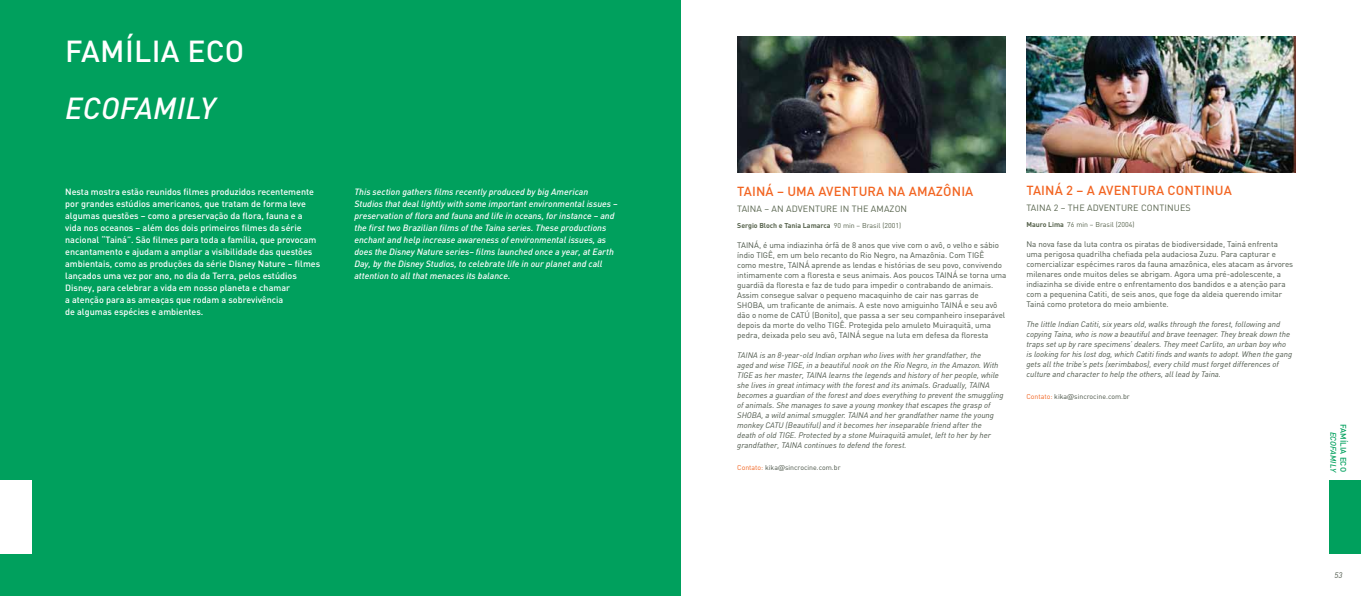
<style>
.page{position:relative;width:1361px;height:596px;background:#fff}
.page>*{position:absolute;margin:0;border:0;box-sizing:border-box;transform-origin:0 0}
.t1{font:500 30px "DIN";color:#fff}
.t2{font:italic 500 30px "DIN";letter-spacing:.01em;color:#fff}
.t3{font:500 13px "DIN";letter-spacing:-.01em;color:#f26522}
.t4{font:500 9px/12px "DIN";color:#fff}
.t5{font:italic 500 9px/12px "DIN";letter-spacing:-.01em;color:#fff}
.t6{font:9px "DIN";letter-spacing:.01em;color:#58644e}
.t7{font:italic 8px/10px "DIN";color:#4a5447}
.t8{font:8px/10px "DIN";color:#4a5447}
.t9{font:500 8px "DIN";color:#00a05d}
.t10{font:italic 500 8px "DIN";letter-spacing:.005em;color:#00a05d}
.t11{font:7px "DIN";color:#4a5447}
.t12{font:700 7px "DIN";color:#58644e}
.t13{font:7px "DIN";color:#58644e}
.s1{font-weight:400}
.s2{color:#f26522}
.s3{font-family:"Humanist 777 BT Roman B"}
.s4{font-weight:700}
</style>
<div class="page">
<div style="left:1329px;top:479px;width:32px;height:74px;background:#00a05d"></div>
<div style="left:0;top:0;width:680px;height:595px;background:#00a05d"></div>
<img style="left:737px;top:37px;width:268px;height:135px">
<img style="left:1026px;top:37px;width:269px;height:135px">
<div style="left:0;top:479px;width:31px;height:74px;background:#fff"></div>
<h1 class="t1" style="left:65px;top:32px;width:19px">fam</h1>
<h1 class="t1" style="left:125px;top:32px;width:25px">ília</h1>
<h1 class="t1" style="left:187px;top:32px;width:19px">eco</h1>
<h1 class="t2" style="left:65px;top:89px;width:152px">ECOFamily</h1>
<p class="t4" style="left:65px;top:186px;width:256px">Nesta mostra estão reunidos filmes produzidos recentemente por grandes estúdios americanos, que tratam de forma leve algumas questões – como a preservação da flora, fauna e a vida nos oceanos – além dos dois primeiros filmes da série nacional “Tainá”. São filmes para toda a família, que provocam encantamento e ajudam a ampliar a visibilidade das questões ambientais, como as produções da série Disney Nature – filmes lançados uma vez por ano, no dia da Terra, pelos estúdios Disney, para celebrar a vida em nosso planeta e chamar<br>a atenção para as ameaças que rodam a sobrevivência<br>de algumas espécies e ambientes.</p>
<p class="t5" style="left:354px;top:186px;width:265px">This section gathers films recently produced by big American Studios that deal lightly with some important environmental issues – preservation of flora and fauna and life in oceans, for instance – and the first two Brazilian films of the Taina series. These productions enchant and help increase awareness of environmental issues, as does the Disney Nature series– films launched once a year, at Earth Day, by the Disney Studios, to celebrate life in our planet and call attention to all that menaces its balance.</p>
<h2 class="t3" style="left:737px;top:182px;width:61px">Tain á – uma</h2>
<h2 class="t3" style="left:818px;top:182px;width:18px">Aventura</h2>
<h2 class="t3" style="left:887px;top:182px;width:72px">na Amazônia</h2>
<p class="t6" style="left:737px;top:202px;width:6px">Taina</p>
<p class="t6" style="left:764px;top:202px;width:34px">– An Adven</p>
<p class="t6" style="left:815px;top:202px;width:12px">ture</p>
<p class="t6" style="left:840px;top:202px;width:44px">in the Amazon</p>
<p class="t12" style="left:737px;top:220px;width:165px">Sergio Bloch e Tania Lamarca <span class="s1">90 min – Brasil (2001)</span></p>
<p class="t8" style="left:737px;top:239px;width:271px">TAINÁ, é uma indiazinha órfã de 8 anos que vive com o avô, o velho e sábio índio TIGÊ, em um belo recanto do Rio Negro, na Amazônia. Com TIGÊ<br>como mestre, TAINÁ aprende as lendas e histórias de seu povo, convivendo intimamente com a floresta e seus animais. Aos poucos TAINÁ se torna uma guardiã da floresta e faz de tudo para impedir o contrabando de animais.<br>Assim consegue salvar o pequeno macaquinho de cair nas garras de SHOBA, um traficante de animais. A este novo amiguinho TAINÁ e seu avô dão o nome de CATÚ (Bonito), que passa a ser seu companheiro inseparável depois da morte do velho TIGÊ. Protegida pelo amuleto Muiraquitã, uma pedra, deixada pelo seu avô, TAINÁ segue na luta em defesa da floresta</p>
<p class="t7" style="left:737px;top:349px;width:268px">TAINA is an 8-year-old Indian orphan who lives with her grandfather, the<br>aged and wise TIGE, in a beautiful nook on the Rio Negro, in the Amazon. With TIGE as her master, TAINA learns the legends and history of her people, while she lives in great intimacy with the forest and its animals. Gradually, TAINA becomes a guardian of the forest and does everything to prevent the smuggling of animals. She manages to save a young monkey that escapes the grasp of SHOBA, a wild animal smuggler. TAINA and her grandfather name the young monkey CATU (Beautiful) and it becomes her inseparable friend after the<br>death of old TIGE. Protected by a stone Muiraquitã amulet, left to her by her grandfather, TAINA continues to defend the forest.</p>
<p class="t11" style="left:737px;top:462px;width:105px"><span class="s2">Contato:</span> kika<span class="s3">@</span>sincrocine.com.br</p>
<h2 class="t3" style="left:1026px;top:182px;width:90px">Tain á 2 – A Aventura</h2>
<h2 class="t3" style="left:1167px;top:182px;width:18px">Continua</h2>
<p class="t6" style="left:1026px;top:202px;width:6px">Taina</p>
<p class="t6" style="left:1053px;top:202px;width:21px">2 – The</p>
<p class="t6" style="left:1087px;top:202px;width:12px">Adven</p>
<p class="t6" style="left:1116px;top:202px;width:12px">ture</p>
<p class="t6" style="left:1141px;top:202px;width:30px">Continues</p>
<p class="t13" style="left:1026px;top:220px;width:110px"><span class="s4">Mauro Lima</span> 76 min – Brasil (2004)</p>
<p class="t8" style="left:1026px;top:239px;width:268px">Na nova fase da luta contra os piratas de biodiversidade, Tainá enfrenta uma perigosa quadrilha chefiada pela audaciosa Zuzu. Para capturar e comercializar espécimes raros da fauna amazônica, eles atacam as árvores milenares onde muitos deles se abrigam. Agora uma pré-adolescente, a indiazinha se divide entre o enfrentamento dos bandidos e a atenção para com a pequenina Catiti, de seis anos, que foge da aldeia querendo imitar Tainá como protetora do meio ambiente.</p>
<p class="t7" style="left:1026px;top:319px;width:267px">The little Indian Catiti, six years old, walks through the forest, following and copying Taina, who is now a beautiful and brave teenager. They break down the traps set up by rare specimens’ dealers. They meet Carlito, an urban boy who is looking for his lost dog, which Catiti finds and wants to adopt. When the gang gets all the tribe’s pets (xerimbabos), every child must forget differences of culture and character to help the others, all lead by Taina.</p>
<p class="t11" style="left:1026px;top:392px;width:105px"><span class="s2">Contato:</span> kika<span class="s3">@</span>sincrocine.com.br</p>
<p class="t9" style="left:1348px;top:423px;width:48px;rotate:90deg">família eco</p>
<p class="t10" style="left:1338px;top:431px;width:42px;rotate:90deg">ECOFamily</p>
<p class="t7" style="left:1334px;top:570px;width:9px">53</p>
</div>
